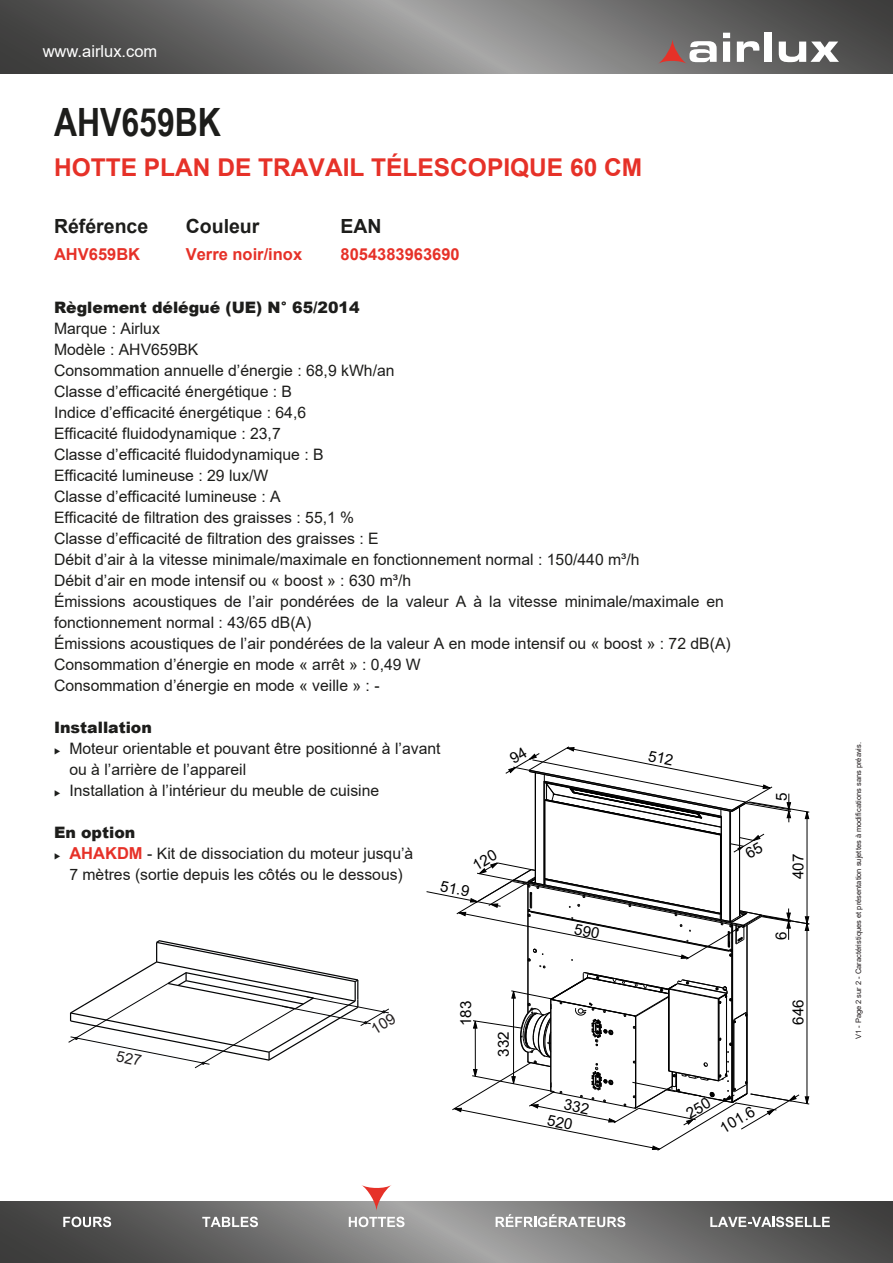
<style>
.page{position:relative;width:893px;height:1263px;background:#fff}
.page>*{position:absolute;margin:0;border:0;box-sizing:border-box;transform-origin:0 0}
.t1{font:700 39px "Arial Narrow";color:#1d1d1b}
.t2{font:700 24.45px "Arial";color:#e63128}
.t3{font:700 19.5px "Arial";color:#1d1d1b}
.t4{font:700 16.5px "Arial";color:#e63128}
.t5{font:16.5px "Arial";color:#fff}
.t6{font:15.75px/21px "Arial";color:#1d1d1b}
.t7{font:900 15.75px "Arial";color:#1d1d1b}
.t8{font:15.15px "Arial";color:#010101}
.t9{font:7.5px "Arial";color:#1d1718}
.s1{color:#1d1e1c}
.s2{color:#fff}
.s3{font-weight:700;font-size:16.5px;color:#e63128}
</style>
<div class="page">
<svg style="left:0;top:1202px;width:893px;height:61px;background:#6c6c6b"></svg>
<svg style="left:496px;top:1214px;width:129px;height:13px"></svg>
<svg style="left:349px;top:1217px;width:56px;height:10px"></svg>
<svg style="left:202px;top:1217px;width:56px;height:10px"></svg>
<svg style="left:63px;top:1217px;width:48px;height:10px"></svg>
<svg style="left:710px;top:1217px;width:120px;height:10px"></svg>
<svg style="left:361px;top:1185px;width:31px;height:26px"></svg>
<svg style="left:0;top:0;width:893px;height:74px;background:#6e6e6e"></svg>
<svg style="left:779px;top:42px;width:60px;height:20px"></svg>
<svg style="left:737px;top:41px;width:22px;height:21px"></svg>
<div style="left:765px;top:33px;width:7px;height:29px;background:#fff"></div>
<svg style="left:723px;top:33px;width:7px;height:29px"></svg>
<svg style="left:658px;top:39px;width:59px;height:25px"></svg>
<svg style="left:426px;top:746px;width:384px;height:405px"></svg>
<svg style="left:68px;top:940px;width:321px;height:128px"></svg>
<p class="t5" style="left:43px;top:40px;width:116px">www.airlux.com</p>
<h1 class="t1" style="left:54px;top:93px;width:169px">AHV659BK</h1>
<h2 class="t2" style="left:54px;top:150px;width:590px">HOTTE PLAN DE TRAVAIL TÉLESCOPIQUE 60 CM</h2>
<p class="t3" style="left:54px;top:213px;width:96px">Référence</p>
<p class="t3" style="left:186px;top:213px;width:75px">Couleur</p>
<p class="t3" style="left:340px;top:213px;width:43px">EAN</p>
<p class="t4" style="left:54px;top:242px;width:88px">AHV659BK</p>
<p class="t4" style="left:186px;top:242px;width:118px">Verre noir/inox</p>
<p class="t4" style="left:340px;top:242px;width:121px">8054383963690</p>
<p class="t7" style="left:54px;top:296px;width:307px">Règlement délégué (UE) N° 65/2014</p>
<p class="t6" style="left:54px;top:318px;width:678px">Marque : Airlux<br>Modèle : AHV659BK<br>Consommation annuelle d’énergie : 68,9 kWh/an<br>Classe d’efficacité énergétique : B<br>Indice d’efficacité énergétique : 64,6<br>Efficacité fluidodynamique : 23,7<br>Classe d’efficacité fluidodynamique : B<br>Efficacité lumineuse : 29 lux/W<br>Classe d’efficacité lumineuse : A<br>Efficacité de filtration des graisses : 55,1 %<br>Classe d’efficacité de filtration des graisses : E<br>Débit d’air à la vitesse minimale/maximale en fonctionnement normal : 150/440 m³/h<br>Débit d’air en mode intensif ou « boost » : 630 m³/h<br>Émissions acoustiques de l’air pondérées de la valeur A à la vitesse minimale/maximale en fonctionnement normal : 43/65 dB(A)<br>Émissions acoustiques de l’air pondérées de la valeur A en mode intensif ou « boost » : 72 dB(A)<br>Consommation d’énergie en mode « arrêt » : 0,49 W<br>Consommation d’énergie en mode « veille » : -</p>
<p class="t7" style="left:54px;top:716px;width:99px">Installation</p>
<p class="t6" style="left:54px;top:738px;width:388px"><span class="s1">◆</span> Moteur orientable et pouvant être positionné à l’avant</p>
<p class="t6" style="left:54px;top:759px;width:194px"><span class="s2">◆</span> ou à l’arrière de l’appareil</p>
<p class="t6" style="left:54px;top:780px;width:327px"><span class="s1">◆</span> Installation à l’intérieur du meuble de cuisine</p>
<p class="t7" style="left:54px;top:821px;width:83px">En option</p>
<p class="t6" style="left:54px;top:843px;width:361px"><span class="s1">◆</span> <span class="s3">AHAKDM</span> - Kit de dissociation du moteur jusqu’à</p>
<p class="t6" style="left:54px;top:864px;width:350px"><span class="s2">◆</span> 7 mètres (sortie depuis les côtés ou le dessous)</p>
<p class="t8" style="left:442px;top:876px;width:31px;rotate:11deg">51.9</p>
<p class="t8" style="left:771px;top:801px;width:10px;rotate:-90deg">5</p>
<p class="t8" style="left:788px;top:879px;width:27px;rotate:-90deg">407</p>
<p class="t8" style="left:771px;top:940px;width:10px;rotate:-90deg">6</p>
<p class="t8" style="left:455px;top:1026px;width:27px;rotate:-90deg">183</p>
<p class="t8" style="left:493px;top:1056px;width:27px;rotate:-90deg">332</p>
<p class="t8" style="left:716px;top:1120px;width:39px;rotate:-31deg">101.6</p>
<p class="t8" style="left:788px;top:1025px;width:27px;rotate:-90deg">646</p>
<p class="t9" style="left:853px;top:1039px;width:299px;rotate:-90deg">V1 - Page 2 sur 2 - Caractéristiques et présentation sujettes à modifications sans préavis.</p>
</div>
